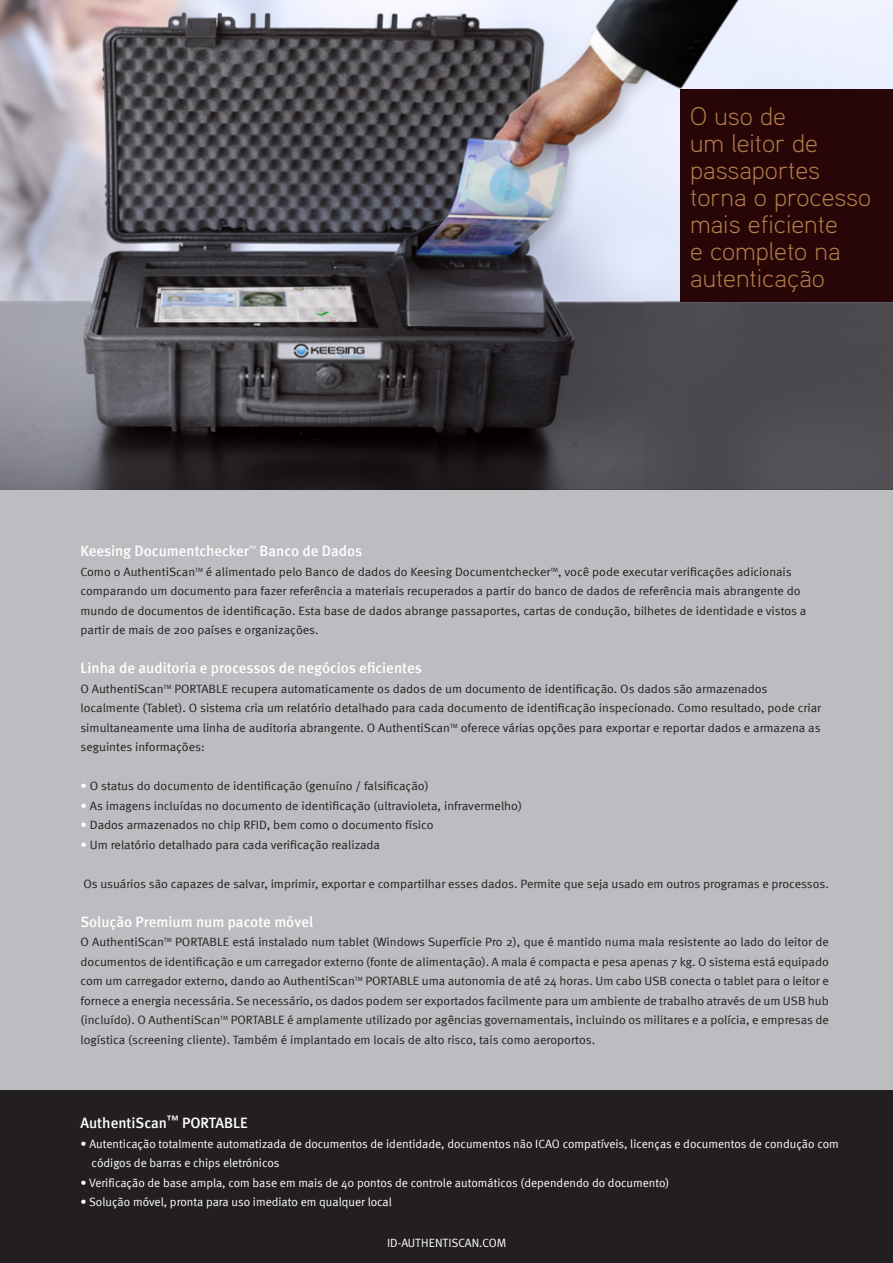
<style>
.page{position:relative;width:893px;height:1263px;background:#bcbdc0}
.page>*{position:absolute;margin:0;border:0;box-sizing:border-box;transform-origin:0 0}
.t1{font:300 25.5px/27px "Aaux Pro";color:#b27e4a;scale:1.05 1}
.t2{font:500 15px "Meta";color:#fff}
.t3{font:15px "Meta Normal";color:#fff}
.t4{font:12px/19.5px "Meta Normal";color:#231f20;scale:1.05 1}
.t5{font:12px/19.5px "Meta Normal";color:#fff}
.t6{font:12px "Meta";color:#fff}
.s1{color:#fff}
.s2{font-family:"Helvetica Neue";font-size:12px}
</style>
<div class="page">
<div style="left:0;top:1091px;width:893px;height:172px;background:#231f20"></div>
<img style="left:0;top:0;width:893px;height:490px">
<div style="left:680px;top:89px;width:213px;height:213px;background:#280608"></div>
<h1 class="t1" style="left:690px;top:102px;width:174px">O uso de<br>um leitor de passaportes torna o processo mais eficiente<br>e completo na autenticação</h1>
<p class="t2" style="left:80px;top:542px;width:283px">Keesing Documentchecker<sup>™</sup> Banco de Dados</p>
<p class="t4" style="left:80px;top:562px;width:693px">Como o AuthentiScan<sup>TM</sup> é alimentado pelo Banco de dados do Keesing Documentchecker<sup>TM</sup>, você pode executar verificações adicionais comparando um documento para fazer referência a materiais recuperados a partir do banco de dados de referência mais abrangente do mundo de documentos de identificação. Esta base de dados abrange passaportes, cartas de condução, bilhetes de identidade e vistos a partir de mais de 200 países e organizações.</p>
<p class="t2" style="left:80px;top:659px;width:343px">Linha de auditoria e processos de negócios eficientes</p>
<p class="t4" style="left:80px;top:679px;width:707px">O AuthentiScan<sup>TM</sup> PORTABLE recupera automaticamente os dados de um documento de identificação. Os dados são armazenados localmente (Tablet). O sistema cria um relatório detalhado para cada documento de identificação inspecionado. Como resultado, pode criar simultaneamente uma linha de auditoria abrangente. O AuthentiScan<sup>TM</sup> oferece várias opções para exportar e reportar dados e armazena as seguintes informações:</p>
<p class="t4" style="left:80px;top:776px;width:333px"><span class="s1">•</span> O status do documento de identificação (genuíno / falsificação)</p>
<p class="t4" style="left:80px;top:796px;width:422px"><span class="s1">•</span> As imagens incluídas no documento de identificação (ultravioleta, infravermelho)</p>
<p class="t4" style="left:80px;top:815px;width:338px"><span class="s1">•</span> Dados armazenados no chip RFID, bem como o documento físico</p>
<p class="t4" style="left:80px;top:835px;width:287px"><span class="s1">•</span> Um relatório detalhado para cada verificação realizada</p>
<p class="t4" style="left:83px;top:874px;width:711px">Os usuários são capazes de salvar, imprimir, exportar e compartilhar esses dados. Permite que seja usado em outros programas e processos.</p>
<p class="t2" style="left:80px;top:913px;width:234px">Solução Premium num pacote móvel</p>
<p class="t4" style="left:80px;top:932px;width:714px;text-align:justify">O AuthentiScan<sup>TM</sup> PORTABLE está instalado num tablet (Windows Superfície Pro 2), que é mantido numa mala resistente ao lado do leitor de documentos de identificação e um carregador externo (fonte de alimentação). A mala é compacta e pesa apenas 7 kg. O sistema está equipado com um carregador externo, dando ao AuthentiScan<sup>TM</sup> PORTABLE uma autonomia de até 24 horas. Um cabo USB conecta o tablet para o leitor e fornece a energia necessária. Se necessário, os dados podem ser exportados facilmente para um ambiente de trabalho através de um USB hub (incluído). O AuthentiScan<sup>TM</sup> PORTABLE é amplamente utilizado por agências governamentais, incluindo os militares e a polícia, e empresas de logística (screening cliente). Também é implantado em locais de alto risco, tais como aeroportos.</p>
<p class="t2" style="left:80px;top:1114px;width:169px">AuthentiScan<sup>™</sup> PORTABLE</p>
<p class="t5" style="left:92px;top:1133px;width:749px;text-indent:-11px">• Autenticação totalmente automatizada de documentos de identidade, documentos não ICAO compatíveis, licenças e documentos de condução com códigos de barras e chips eletrónicos</p>
<p class="t5" style="left:80px;top:1172px;width:590px">• Verificação de base ampla, com base em mais de 40 pontos de controle automáticos (dependendo do documento)</p>
<p class="t5" style="left:80px;top:1192px;width:313px">• Solução móvel, pronta para uso imediato em qualquer local</p>
<p class="t6" style="left:387px;top:1236px;width:120px">ID-AUTHENTISCAN.COM</p>
<p class="t3" style="left:435px;top:1237px;width:24px">- <span class="s2">4</span> -</p>
</div>
